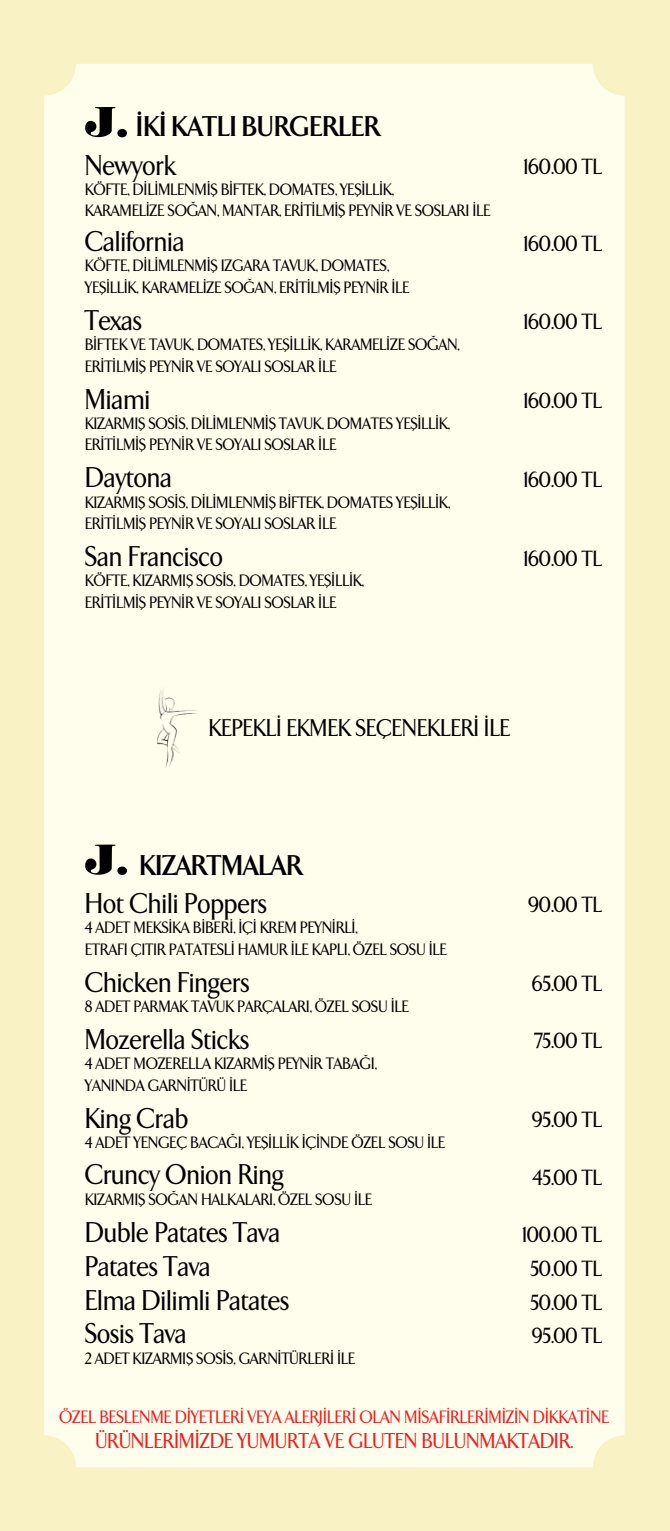
<style>
.page{position:relative;width:670px;height:1531px;background:#f9f2c5}
.page>*{position:absolute;margin:0;border:0;box-sizing:border-box;transform-origin:0 0}
.t1{font:29.25px/33.8px "Arrow Medium Turk";color:#000;scale:.92 1}
.t2{font:29.25px "Arrow Bold Turk";color:#000;scale:.92 1}
.t3{font:24.75px "Arrow Medium Turk";color:#000;scale:.92 1}
.t4{font:22.5px/33.8px "Arrow Medium Turk";color:#000;text-align:center;scale:.92 1}
.t5{font:22.05px "Arrow Medium Turk";color:#ed1d24;scale:.92 1}
.t6{font:18.45px "Arrow Medium Turk";color:#ed1d24;scale:.92 1}
.t7{font:16.88px/21.4px "Arrow Medium Turk";color:#000;scale:.92 1}
</style>
<div class="page">
<div style="left:44px;top:64px;width:580px;height:1403px;background:#fffdeb;border-radius:32px"></div>
<svg style="left:85px;top:107px;width:42px;height:31px"></svg>
<svg style="left:85px;top:844px;width:42px;height:31px"></svg>
<img style="left:158px;top:690px;width:39px;height:78px">
<h1 class="t2" style="left:136px;top:111px;width:266px">‹K‹ KATLI BURGERLER</h1>
<h1 class="t1" style="left:85px;top:149px;width:100px">Newyork</h1>
<p class="t7" style="left:85px;top:179px;width:442px">KÖFTE, D‹L‹MLENM‹Ş B‹FTEK, DOMATES, YEŞ‹LL‹K,<br>KARAMELİZE SO⁄AN, MANTAR, ER‹T‹LM‹Ş PEYN‹R VE SOSLARI ‹LE</p>
<h1 class="t1" style="left:85px;top:225px;width:110px">California</h1>
<p class="t7" style="left:85px;top:255px;width:354px">KÖFTE, D‹L‹MLENM‹Ş IZGARA TAVUK, DOMATES,<br>YEŞ‹LL‹K, KARAMELİZE SO⁄AN, ER‹T‹LM‹Ş PEYN‹R ‹LE</p>
<h1 class="t1" style="left:85px;top:304px;width:64px">Texas</h1>
<p class="t7" style="left:85px;top:334px;width:409px">B‹FTEK VE TAVUK, DOMATES, YEŞ‹LL‹K, KARAMELİZE SO⁄AN,<br>ER‹T‹LM‹Ş PEYN‹R VE SOYALI SOSLAR ‹LE</p>
<h1 class="t1" style="left:85px;top:383px;width:73px">Miami</h1>
<p class="t7" style="left:85px;top:413px;width:398px">KIZARMIŞ SOS‹S, D‹L‹MLENM‹Ş TAVUK, DOMATES YEŞ‹LL‹K,<br>ER‹T‹LM‹Ş PEYN‹R VE SOYALI SOSLAR ‹LE</p>
<h1 class="t1" style="left:85px;top:462px;width:96px">Daytona</h1>
<p class="t7" style="left:85px;top:492px;width:398px">KIZARMIŞ SOS‹S, D‹L‹MLENM‹Ş B‹FTEK, DOMATES YEŞ‹LL‹K,<br>ER‹T‹LM‹Ş PEYN‹R VE SOYALI SOSLAR ‹LE</p>
<h1 class="t1" style="left:85px;top:540px;width:152px">San Francisco</h1>
<p class="t7" style="left:85px;top:570px;width:304px">KÖFTE, KIZARMIŞ SOS‹S, DOMATES, YEŞ‹LL‹K,<br>ER‹T‹LM‹Ş PEYN‹R VE SOYALI SOSLAR ‹LE</p>
<h3 class="t4" style="left:524px;top:150px;width:87px">160.00 TL</h3>
<h3 class="t4" style="left:524px;top:227px;width:87px">160.00 TL</h3>
<h3 class="t4" style="left:524px;top:305px;width:87px">160.00 TL</h3>
<h3 class="t4" style="left:524px;top:384px;width:87px">160.00 TL</h3>
<h3 class="t4" style="left:524px;top:463px;width:87px">160.00 TL</h3>
<h3 class="t4" style="left:524px;top:542px;width:87px">160.00 TL</h3>
<h2 class="t3" style="left:209px;top:715px;width:329px">KEPEKL‹ EKMEK SEÇENEKLER‹ ‹LE</h2>
<h1 class="t2" style="left:139px;top:849px;width:178px">KIZARTMALAR</h1>
<h1 class="t1" style="left:85px;top:887px;width:200px">Hot Chili Poppers</h1>
<p class="t7" style="left:85px;top:917px;width:394px">4 ADET MEKS‹KA B‹BER‹, ‹Ç‹ KREM PEYN‹RL‹,<br>ETRAFI ÇITIR PATATESL‹ HAMUR ‹LE KAPLI, ÖZEL SOSU ‹LE</p>
<h1 class="t1" style="left:85px;top:966px;width:180px">Chicken Fingers</h1>
<p class="t7" style="left:85px;top:996px;width:353px">8 ADET PARMAK TAVUK PARÇALARI, ÖZEL SOSU ‹LE</p>
<h1 class="t1" style="left:85px;top:1023px;width:180px">Mozerella Sticks</h1>
<p class="t7" style="left:85px;top:1053px;width:318px">4 ADET MOZERELLA KIZARM‹Ş PEYN‹R TABA⁄I,<br>YANINDA GARN‹TÜRÜ ‹LE</p>
<h1 class="t1" style="left:85px;top:1102px;width:114px">King Crab</h1>
<p class="t7" style="left:85px;top:1132px;width:393px">4 ADET YENGEÇ BACA⁄I, YEŞ‹LL‹K ‹Ç‹NDE ÖZEL SOSU ‹LE</p>
<h1 class="t1" style="left:85px;top:1158px;width:218px">Cruncy Onion Ring</h1>
<p class="t7" style="left:85px;top:1189px;width:313px">KIZARMIŞ SO⁄AN HALKALARI, ÖZEL SOSU ‹LE</p>
<h1 class="t1" style="left:85px;top:1216px;width:224px">Duble Patates Tava<br>Patates Tava<br>Elma Dilimli Patates<br>Sosis Tava</h1>
<p class="t7" style="left:85px;top:1348px;width:295px">2 ADET KIZARMIŞ SOS‹S, GARN‹TÜRLER‹ ‹LE</p>
<h3 class="t4" style="left:528px;top:888px;width:81px">90.00 TL</h3>
<h3 class="t4" style="left:532px;top:967px;width:78px">65.00 TL</h3>
<h3 class="t4" style="left:534px;top:1025px;width:75px">75.00 TL</h3>
<h3 class="t4" style="left:532px;top:1103px;width:78px">95.00 TL</h3>
<h3 class="t4" style="left:533px;top:1161px;width:77px">45.00 TL</h3>
<h3 class="t4" style="left:522px;top:1218px;width:88px">100.00 TL<br>50.00 TL<br>50.00 TL<br>95.00 TL</h3>
<p class="t6" style="left:60px;top:1407px;width:599px">ÖZEL BESLENME DİYETLERİ VEYA ALERJİLERİ OLAN MİSAFİRLERİMİZİN DİKKATİNE</p>
<h3 class="t5" style="left:95px;top:1429px;width:521px">ÜRÜNLERİMİZDE YUMURTA VE GLUTEN BULUNMAKTADIR.</h3>
</div>
